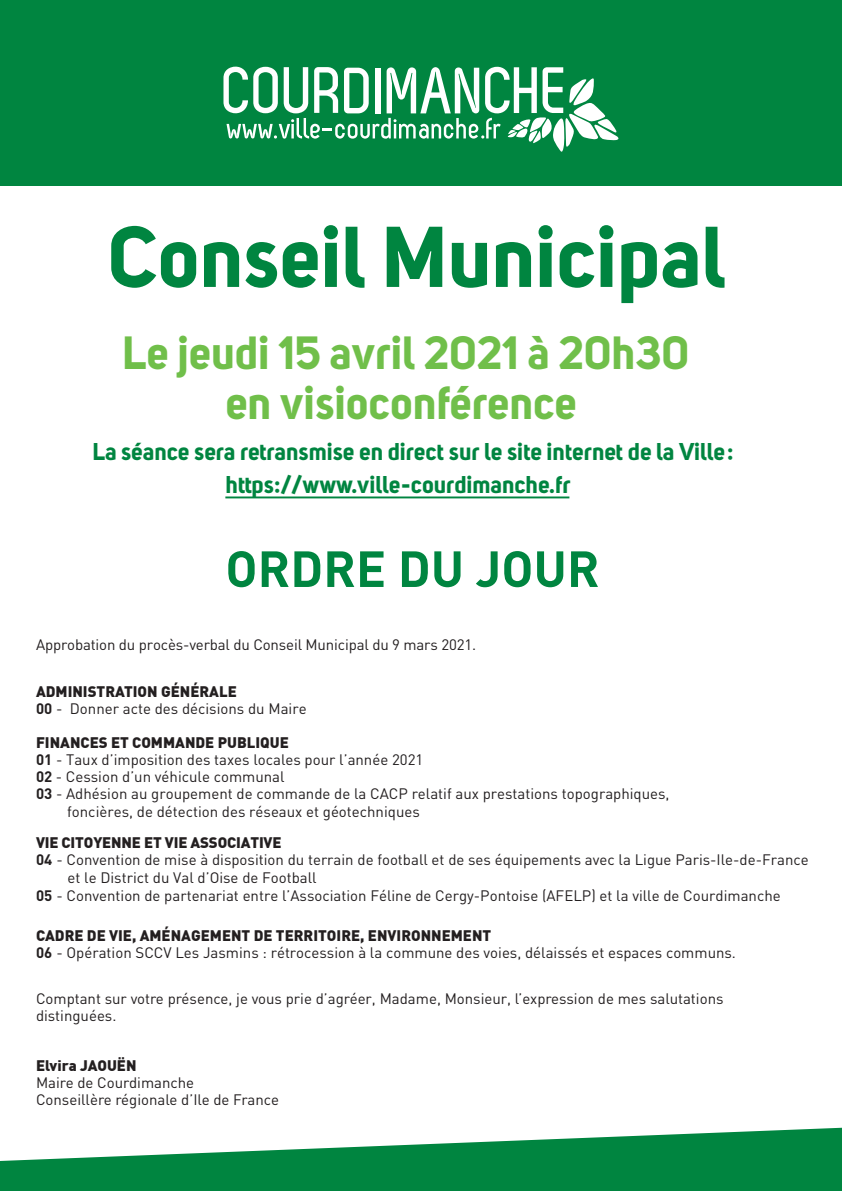
<style>
.page{position:relative;width:842px;height:1191px;background:#fff}
.page>*{position:absolute;margin:0;border:0;box-sizing:border-box;transform-origin:0 0}
.t1{font:700 85px "Uni Sans";color:#008540}
.t2{font:700 50px "DIN";color:#008540}
.t3{font:700 46px/50px "Uni Sans";color:#70bf4a;text-align:center}
.t4{font:700 24px/33px "Uni Sans";color:#008540}
.t5{font:15px/17px "DIN";color:#231f20}
.t6{font:900 15px "DIN";color:#231f20}
.s1{font-weight:900}
.s2{font-weight:700}
</style>
<div class="page">
<div style="left:0;top:0;width:842px;height:186px;background:#008540"></div>
<svg style="left:223px;top:67px;width:396px;height:85px"></svg>
<svg style="left:0;top:1127px;width:842px;height:64px;fill:#008540"></svg>
<hr style="left:225px;top:496px;width:344px;height:2px;background:#008540">
<h1 class="t1" style="left:108px;top:204px;width:619px">Conseil Municipal</h1>
<h3 class="t3" style="left:122px;top:327px;width:569px">Le jeudi 15 avril 2021 à 20h30 en visioconférence</h3>
<h3 class="t4" style="left:225px;top:435px;width:510px;text-indent:-133px">La séance sera retransmise en direct sur le site internet de la Ville: https://www.ville-courdimanche.fr</h3>
<h2 class="t2" style="left:225px;top:536px;width:376px">ORDRE DU JOUR</h2>
<p class="t5" style="left:36px;top:636px;width:442px">Approbation du procès-verbal du Conseil Municipal du 9 mars 2021.</p>
<p class="t5" style="left:36px;top:683px;width:272px"><span class="s1">ADMINISTRATION GÉNÉRALE<br></span><span class="s2">00</span> - Donner acte des décisions du Maire</p>
<p class="t6" style="left:36px;top:733px;width:254px">FINANCES ET COMMANDE PUBLIQUE</p>
<p class="t5" style="left:36px;top:751px;width:389px"><span class="s2">01</span> - Taux d’imposition des taxes locales pour l’année 2021</p>
<p class="t5" style="left:36px;top:768px;width:250px"><span class="s2">02</span> - Cession d’un véhicule communal</p>
<p class="t5" style="left:36px;top:785px;width:635px"><span class="s2">03</span> - Adhésion au groupement de commande de la CACP relatif aux prestations topographiques,</p>
<p class="t5" style="left:67px;top:803px;width:354px">foncières, de détection des réseaux et géotechniques</p>
<p class="t6" style="left:36px;top:833px;width:247px">VIE CITOYENNE ET VIE ASSOCIATIVE</p>
<p class="t5" style="left:36px;top:851px;width:774px"><span class="s2">04</span> - Convention de mise à disposition du terrain de football et de ses équipements avec la Ligue Paris-Ile-de-France</p>
<p class="t5" style="left:68px;top:869px;width:251px">et le District du Val d’Oise de Football</p>
<p class="t5" style="left:36px;top:887px;width:746px"><span class="s2">05</span> - Convention de partenariat entre l’Association Féline de Cergy-Pontoise (AFELP) et la ville de Courdimanche</p>
<p class="t5" style="left:36px;top:927px;width:701px"><span class="s1">CADRE DE VIE, AMÉNAGEMENT DE TERRITOIRE, ENVIRONNEMENT<br></span><span class="s2">06</span> - Opération SCCV Les Jasmins : rétrocession à la commune des voies, délaissés et espaces communs.</p>
<p class="t5" style="left:36px;top:990px;width:689px">Comptant sur votre présence, je vous prie d’agréer, Madame, Monsieur, l’expression de mes salutations distinguées.</p>
<p class="t6" style="left:36px;top:1056px;width:102px">Elvira JAOUËN</p>
<p class="t5" style="left:36px;top:1074px;width:244px">Maire de Courdimanche<br>Conseillère régionale d’Ile de France</p>
</div>
